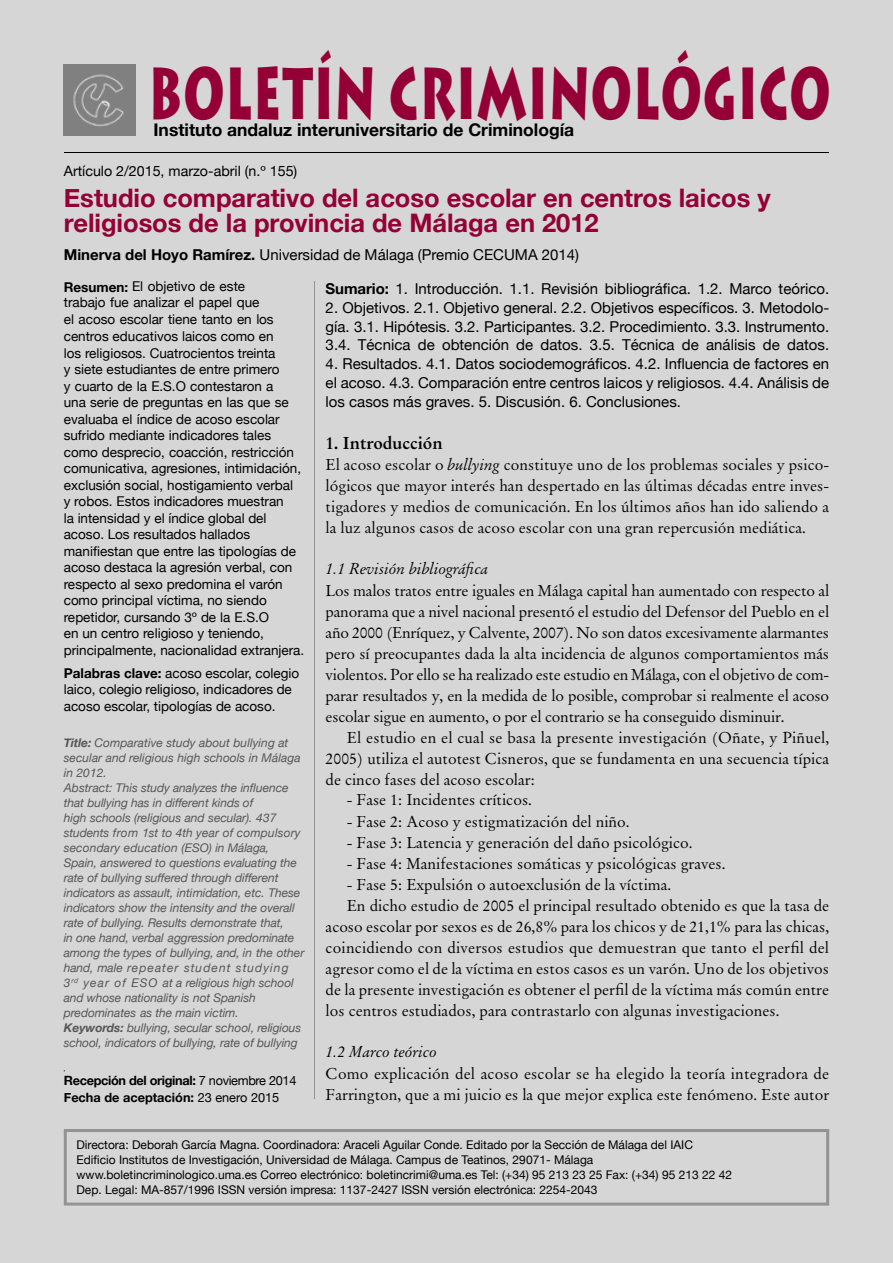
<style>
.page{position:relative;width:893px;height:1263px;background:#d6d6d6}
.page>*{position:absolute;margin:0;border:0;box-sizing:border-box;transform-origin:0 0}
.t1{font:900 72.6px "Lithos";letter-spacing:.02em;color:#940035;scale:.63 1}
.t2{font:700 25.5px/24.8px "Helvetica Neue";color:#940035}
.t3{font:700 17.4px "Helvetica Neue";color:#000}
.t4{font:700 17.25px "Original Garamond BT";color:#000}
.t5{font:15.75px/21px "Original Garamond BT";color:#000;text-align:justify}
.t6{font:italic 15.75px "Original Garamond BT";color:#000}
.t7{font:15px/18.8px "Helvetica Neue";color:#000;text-align:justify}
.t8{font:14.25px "Helvetica Neue";color:#000}
.t9{font:13.5px/16.5px "Helvetica Neue";color:#000}
.t10{font:700 12.75px/16.5px "Helvetica Neue";letter-spacing:-.025em;color:#000}
.t11{font:italic 12px/15px "Helvetica Neue";letter-spacing:-.01em;color:#565656}
.t12{font:12px/15px "Helvetica Neue";color:#000}
.s1{font-weight:700}
.s2{font-weight:400}
.s3{font-style:italic}
</style>
<div class="page">
<div style="left:64px;top:1129px;width:765px;height:76px;border:3px solid #939393"></div>
<hr style="left:314px;top:281px;width:1px;height:817px;background:#939393">
<img style="left:64px;top:64px;width:71px;height:72px">
<hr style="left:64px;top:152px;width:765px;height:1px;background:#000">
<h1 class="t1" style="left:149px;top:48px;width:1083px">BOLETÍN CRIMINOLÓGICO</h1>
<p class="t3" style="left:153px;top:119px;width:422px">Instituto andaluz interuniversitario de Criminología</p>
<p class="t8" style="left:64px;top:163px;width:235px">Artículo 2/2015, marzo-abril (n.º 155)</p>
<h2 class="t2" style="left:64px;top:185px;width:708px">Estudio comparativo del acoso escolar en centros laicos y religiosos de la provincia de Málaga en 2012</h2>
<p class="t7" style="left:64px;top:245px;width:517px"><span class="s1">Minerva del Hoyo Ramírez.</span> Universidad de Málaga (Premio CECUMA 2014)</p>
<p class="t9" style="left:64px;top:278px;width:242px"><span class="s1">Resumen:</span> El objetivo de este<br>trabajo fue analizar el papel que<br>el acoso escolar tiene tanto en los centros educativos laicos como en<br>los religiosos. Cuatrocientos treinta<br>y siete estudiantes de entre primero<br>y cuarto de la E.S.O contestaron a<br>una serie de preguntas en las que se evaluaba el índice de acoso escolar sufrido mediante indicadores tales como desprecio, coacción, restricción comunicativa, agresiones, intimidación, exclusión social, hostigamiento verbal<br>y robos. Estos indicadores muestran<br>la intensidad y el índice global del acoso. Los resultados hallados manifiestan que entre las tipologías de acoso destaca la agresión verbal, con respecto al sexo predomina el varón como principal víctima, no siendo repetidor, cursando 3º de la E.S.O<br>en un centro religioso y teniendo, principalmente, nacionalidad extranjera.</p>
<p class="t9" style="left:64px;top:664px;width:237px"><span class="s1">Palabras clave:</span> acoso escolar, colegio laico, colegio religioso, indicadores de acoso escolar, tipologías de acoso.</p>
<p class="t11" style="left:64px;top:735px;width:242px"><span class="s1">Title:</span> Comparative study about bullying at secular and religious high schools in Málaga in 2012.<br>Abstract: This study analyzes the influence that bullying has in different kinds of<br>high schools (religious and secular). 437 students from 1st to 4th year of compulsory secondary education (ESO) in Málaga, Spain, answered to questions evaluating the rate of bullying suffered through different indicators as assault, intimidation, etc. These indicators show the intensity and the overall rate of bullying. Results demonstrate that,<br>in one hand, verbal aggression predominate among the types of bullying, and, in the other hand, male repeater student studying<br>3 <sup>rd</sup> year of ESO at a religious high school and whose nationality is not Spanish predominates as the main victim.<br><span class="s1">Keywords:</span> bullying, secular school, religious school, indicators of bullying, rate of bullying</p>
<p class="t10" style="left:64px;top:1072px;width:234px">Recepción del original: <span class="s2">7 noviembre 2014<br></span>Fecha de aceptación: <span class="s2">23 enero 2015</span></p>
<p class="t7" style="left:326px;top:279px;width:505px"><span class="s1">Sumario:</span> 1. Introducción. 1.1. Revisión bibliográfica. 1.2. Marco teórico.</p>
<p class="t7" style="left:326px;top:298px;width:505px">2. Objetivos. 2.1. Objetivo general. 2.2. Objetivos específicos. 3. Metodolo&shy;gía. 3.1. Hipótesis. 3.2. Participantes. 3.2. Procedimiento. 3.3. Instrumento.<br>3.4. Técnica de obtención de datos. 3.5. Técnica de análisis de datos.</p>
<p class="t7" style="left:326px;top:354px;width:505px">4. Resultados. 4.1. Datos sociodemográficos. 4.2. Influencia de factores en el acoso. 4.3. Comparación entre centros laicos y religiosos. 4.4. Análisis de los casos más graves. 5. Discusión. 6. Conclusiones.</p>
<p class="t4" style="left:326px;top:432px;width:119px">1. Introducción</p>
<p class="t5" style="left:326px;top:454px;width:505px">El acoso escolar o <span class="s3">bullying</span> constituye uno de los problemas sociales y psico&shy;lógicos que mayor interés han despertado en las últimas décadas entre inves&shy;tigadores y medios de comunicación. En los últimos años han ido saliendo a la luz algunos casos de acoso escolar con una gran repercusión mediática.</p>
<p class="t6" style="left:326px;top:559px;width:164px">1.1 Revisión bibliográfica</p>
<p class="t5" style="left:326px;top:580px;width:505px">Los malos tratos entre iguales en Málaga capital han aumentado con respecto al panorama que a nivel nacional presentó el estudio del Defensor del Pueblo en el año 2000 (Enríquez, y Calvente, 2007). No son datos excesivamente alarmantes pero sí preocupantes dada la alta incidencia de algunos comportamientos más violentos. Por ello se ha realizado este estudio en Málaga, con el objetivo de com&shy;parar resultados y, en la medida de lo posible, comprobar si realmente el acoso escolar sigue en aumento, o por el contrario se ha conseguido disminuir.</p>
<p class="t5" style="left:326px;top:727px;width:505px;text-indent:21px">El estudio en el cual se basa la presente investigación (Oñate, y Piñuel, 2005) utiliza el autotest Cisneros, que se fundamenta en una secuencia típica de cinco fases del acoso escolar:</p>
<p class="t5" style="left:347px;top:789px;width:187px">- Fase 1: Incidentes críticos.</p>
<p class="t5" style="left:347px;top:811px;width:284px">- Fase 2: Acoso y estigmatización del niño.</p>
<p class="t5" style="left:347px;top:832px;width:347px">- Fase 3: Latencia y generación del daño psicológico.</p>
<p class="t5" style="left:347px;top:853px;width:380px">- Fase 4: Manifestaciones somáticas y psicológicas graves.</p>
<p class="t5" style="left:347px;top:874px;width:326px">- Fase 5: Expulsión o autoexclusión de la víctima.</p>
<p class="t5" style="left:347px;top:895px;width:484px">En dicho estudio de 2005 el principal resultado obtenido es que la tasa de</p>
<p class="t5" style="left:326px;top:916px;width:505px">acoso escolar por sexos es de 26,8% para los chicos y de 21,1% para las chicas,</p>
<p class="t5" style="left:326px;top:937px;width:505px">coincidiendo con diversos estudios que demuestran que tanto el perfil del</p>
<p class="t5" style="left:326px;top:958px;width:505px">agresor como el de la víctima en estos casos es un varón. Uno de los objetivos</p>
<p class="t5" style="left:326px;top:979px;width:505px">de la presente investigación es obtener el perfil de la víctima más común entre</p>
<p class="t5" style="left:326px;top:1000px;width:455px">los centros estudiados, para contrastarlo con algunas investigaciones.</p>
<p class="t6" style="left:326px;top:1042px;width:113px">1.2 Marco teórico</p>
<p class="t5" style="left:326px;top:1063px;width:505px">Como explicación del acoso escolar se ha elegido la teoría integradora de<br>Farrington, que a mi juicio es la que mejor explica este fenómeno. Este autor</p>
<p class="t12" style="left:77px;top:1137px;width:657px">Directora: Deborah García Magna. Coordinadora: Araceli Aguilar Conde. Editado por la Sección de Málaga del IAIC Edificio Institutos de Investigación, Universidad de Málaga. Campus de Teatinos, 29071- Málaga www.boletincriminologico.uma.es Correo electrónico: boletincrimi@uma.es Tel: (+34) 95 213 23 25 Fax: (+34) 95 213 22 42<br>Dep. Legal: MA-857/1996 ISSN versión impresa: 1137-2427 ISSN versión electrónica: 2254-2043</p>
</div>
